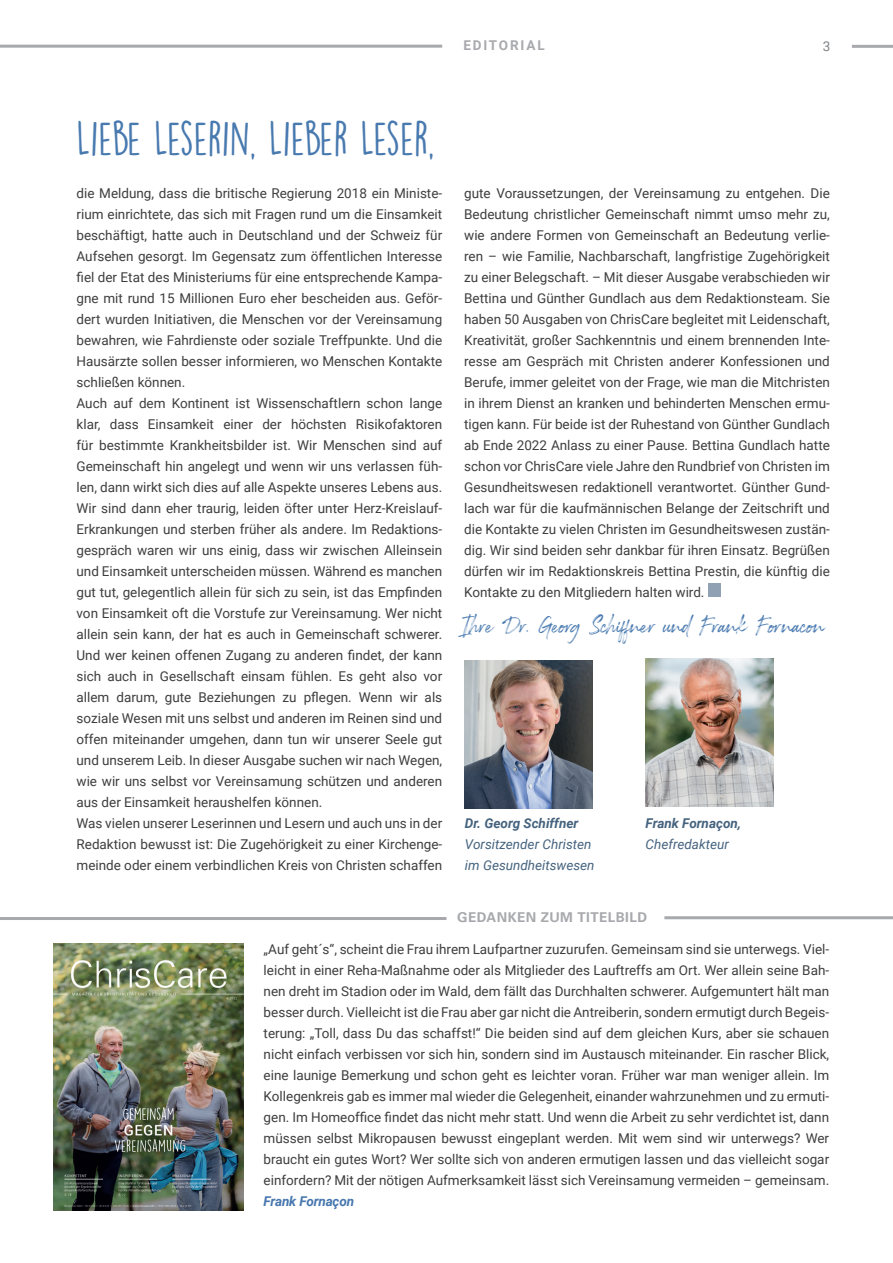
<style>
.page{position:relative;width:893px;height:1263px;background:#fff}
.page>*{position:absolute;margin:0;border:0;box-sizing:border-box;transform-origin:0 0}
.t1{font:43.5px "DK Lemon Yellow Sun";letter-spacing:-.01em;color:#4879af}
.t2{font:25.5px "Rockness";letter-spacing:-.01em;color:#4879af}
.t3{font:13.5px/21px "Roboto";color:#3e3e3f;text-align:justify}
.t4{font:italic 13.5px/21px "Roboto";color:#45637e}
.t5{font:italic 700 13.5px "Roboto";color:#45637e}
.t6{font:700 13.5px "Univers LT Std";letter-spacing:.035em;color:#a8a9ad}
.t7{font:italic 700 13.5px "Roboto";letter-spacing:-.01em;color:#4777ae}
.t8{font:700 13.5px "Roboto";letter-spacing:.135em;color:#a8a9ad}
.t9{font:13.5px "Roboto";color:#808285}
</style>
<div class="page">
<div style="left:708px;top:584px;width:13px;height:13px;background:#90a1b4"></div>
<img style="left:54px;top:943px;width:189px;height:268px">
<img style="left:465px;top:660px;width:127px;height:149px">
<img style="left:646px;top:658px;width:127px;height:149px">
<hr style="left:0;top:45px;width:442px;height:3px;background:#a8a9ad">
<hr style="left:852px;top:45px;width:41px;height:3px;background:#a8a9ad">
<hr style="left:664px;top:916px;width:229px;height:3px;background:#a8a9ad">
<hr style="left:0;top:917px;width:446px;height:3px;background:#a8a9ad">
<p class="t8" style="left:463px;top:36px;width:83px">EDITORIAL</p>
<p class="t9" style="left:823px;top:37px;width:9px">3</p>
<h1 class="t1" style="left:77px;top:112px;width:360px">LIEBE LESERIN, LIEBER LESER,</h1>
<p class="t3" style="left:77px;top:182px;width:367px;text-align:left">die Meldung, dass die britische Regierung 2018 ein Ministe&shy;rium einrichtete, das sich mit Fragen rund um die Einsamkeit beschäftigt, hatte auch in Deutschland und der Schweiz für Aufsehen gesorgt. Im Gegensatz zum öffentlichen Interesse fiel der Etat des Ministeriums für eine entsprechende Kampa&shy;gne mit rund 15 Millionen Euro eher bescheiden aus. Geför&shy;dert wurden Initiativen, die Menschen vor der Vereinsamung bewahren, wie Fahrdienste oder soziale Treffpunkte. Und die Hausärzte sollen besser informieren, wo Menschen Kontakte schließen können.<br>Auch auf dem Kontinent ist Wissenschaftlern schon lange klar, dass Einsamkeit einer der höchsten Risikofaktoren für bestimmte Krankheitsbilder ist. Wir Menschen sind auf Gemeinschaft hin angelegt und wenn wir uns verlassen füh&shy;len, dann wirkt sich dies auf alle Aspekte unseres Lebens aus.<br>Wir sind dann eher traurig, leiden öfter unter Herz-Kreislauf-Erkrankungen und sterben früher als andere. Im Redaktions&shy;gespräch waren wir uns einig, dass wir zwischen Alleinsein und Einsamkeit unterscheiden müssen. Während es manchen gut tut, gelegentlich allein für sich zu sein, ist das Empfinden von Einsamkeit oft die Vorstufe zur Vereinsamung. Wer nicht allein sein kann, der hat es auch in Gemeinschaft schwerer.<br>Und wer keinen offenen Zugang zu anderen findet, der kann sich auch in Gesellschaft einsam fühlen. Es geht also vor allem darum, gute Beziehungen zu pflegen. Wenn wir als soziale Wesen mit uns selbst und anderen im Reinen sind und offen miteinander umgehen, dann tun wir unserer Seele gut und unserem Leib. In dieser Ausgabe suchen wir nach Wegen, wie wir uns selbst vor Vereinsamung schützen und anderen aus der Einsamkeit heraushelfen können.<br>Was vielen unserer Leserinnen und Lesern und auch uns in der Redaktion bewusst ist: Die Zugehörigkeit zu einer Kirchenge&shy;meinde oder einem verbindlichen Kreis von Christen schaffen</p>
<p class="t3" style="left:464px;top:182px;width:367px">gute Voraussetzungen, der Vereinsamung zu entgehen. Die Bedeutung christlicher Gemeinschaft nimmt umso mehr zu, wie andere Formen von Gemeinschaft an Bedeutung verlie&shy;ren – wie Familie, Nachbarschaft, langfristige Zugehörigkeit zu einer Belegschaft. – Mit dieser Ausgabe verabschieden wir Bettina und Günther Gundlach aus dem Redaktionsteam. Sie haben 50 Ausgaben von ChrisCare begleitet mit Leidenschaft, Kreativität, großer Sachkenntnis und einem brennenden Inte&shy;resse am Gespräch mit Christen anderer Konfessionen und Berufe, immer geleitet von der Frage, wie man die Mitchristen in ihrem Dienst an kranken und behinderten Menschen ermu&shy;tigen kann. Für beide ist der Ruhestand von Günther Gundlach ab Ende 2022 Anlass zu einer Pause. Bettina Gundlach hatte schon vor ChrisCare viele Jahre den Rundbrief von Christen im Gesundheitswesen redaktionell verantwortet. Günther Gund&shy;lach war für die kaufmännischen Belange der Zeitschrift und die Kontakte zu vielen Christen im Gesundheitswesen zustän&shy;dig. Wir sind beiden sehr dankbar für ihren Einsatz. Begrüßen dürfen wir im Redaktionskreis Bettina Prestin, die künftig die Kontakte zu den Mitgliedern halten wird.</p>
<h2 class="t2" style="left:463px;top:609px;width:363px">Ihre Dr. Georg Schiffner und Frank Fornacon</h2>
<p class="t5" style="left:465px;top:814px;width:115px">Dr. Georg Schiffner</p>
<p class="t4" style="left:465px;top:833px;width:131px">Vorsitzender Christen im Gesundheitswesen</p>
<p class="t5" style="left:646px;top:814px;width:97px">Frank Fornaçon,</p>
<p class="t4" style="left:646px;top:833px;width:85px">Chefredakteur</p>
<p class="t6" style="left:457px;top:909px;width:192px">GEDANKEN ZUM TITELBILD</p>
<p class="t3" style="left:264px;top:938px;width:567px">„Auf geht´s“, scheint die Frau ihrem Laufpartner zuzurufen. Gemeinsam sind sie unterwegs. Viel&shy;leicht in einer Reha-Maßnahme oder als Mitglieder des Lauftreffs am Ort. Wer allein seine Bah&shy;nen dreht im Stadion oder im Wald, dem fällt das Durchhalten schwerer. Aufgemuntert hält man besser durch. Vielleicht ist die Frau aber gar nicht die Antreiberin, sondern ermutigt durch Begeis&shy;terung: „Toll, dass Du das schaffst!“ Die beiden sind auf dem gleichen Kurs, aber sie schauen nicht einfach verbissen vor sich hin, sondern sind im Austausch miteinander. Ein rascher Blick, eine launige Bemerkung und schon geht es leichter voran. Früher war man weniger allein. Im Kollegenkreis gab es immer mal wieder die Gelegenheit, einander wahrzunehmen und zu ermuti&shy;gen. Im Homeoffice findet das nicht mehr statt. Und wenn die Arbeit zu sehr verdichtet ist, dann müssen selbst Mikropausen bewusst eingeplant werden. Mit wem sind wir unterwegs? Wer braucht ein gutes Wort? Wer sollte sich von anderen ermutigen lassen und das vielleicht sogar einfordern? Mit der nötigen Aufmerksamkeit lässt sich Vereinsamung vermeiden – gemeinsam.</p>
<p class="t7" style="left:264px;top:1192px;width:92px">Frank Fornaçon</p>
</div>
